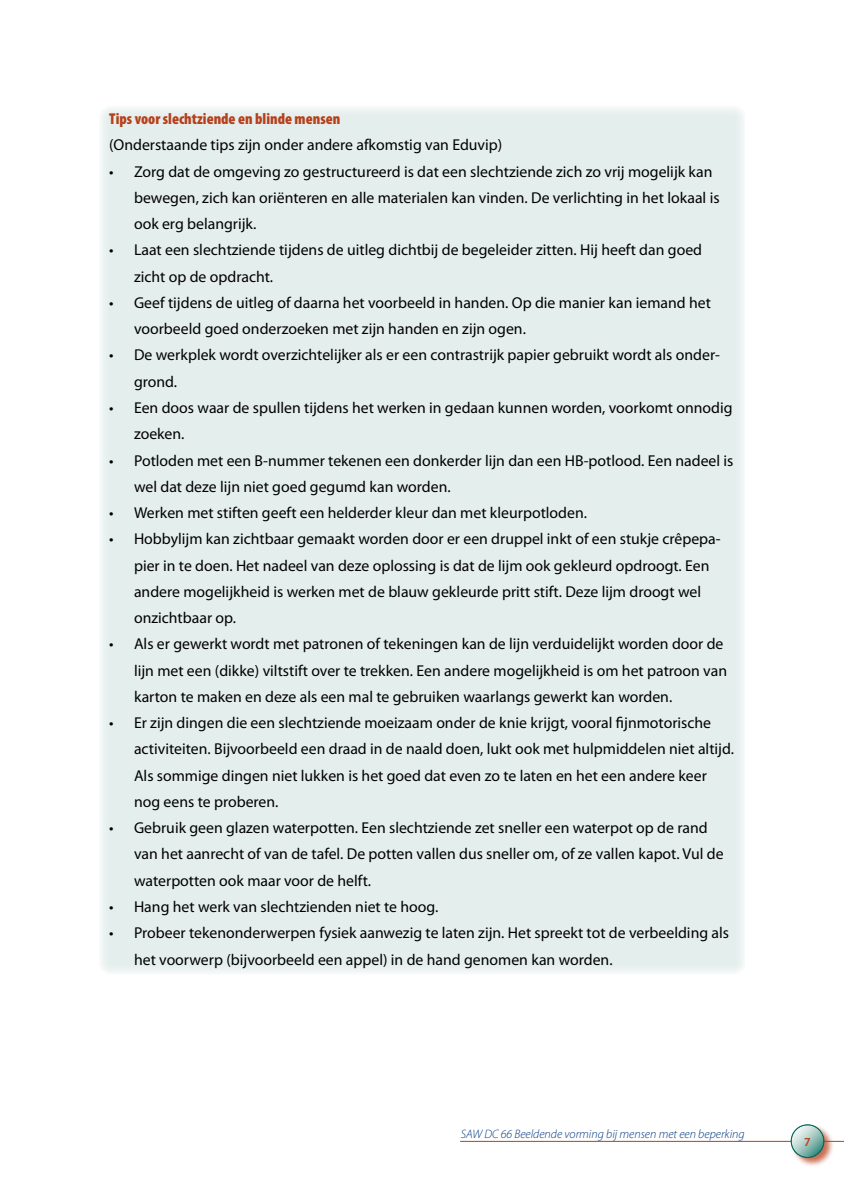
<style>
.page{position:relative;width:844px;height:1191px;background:#fff}
.page>*{position:absolute;margin:0;border:0;box-sizing:border-box;transform-origin:0 0}
.t1{font:15.75px/26.2px "Myriad Pro";color:#000}
.t2{font:900 condensed 15.75px "Myriad Pro";color:#b7401b}
.t3{font:italic 300 12.25px "Myriad Pro";color:#003882}
.t4{font:600 12.25px "Myriad Pro";color:#b7401b}
</style>
<div class="page">
<div style="left:99px;top:106px;width:645px;height:868px;background:#e4eeec"></div>
<hr style="left:460px;top:1141px;width:383px;height:1px;background:#b7401b">
<div style="left:790px;top:1124px;width:43px;height:43px;background:#b7401b;opacity:.75"></div>
<div style="left:791px;top:1124px;width:32px;height:33px;background:#b7401b;opacity:.75"></div>
<svg style="left:791px;top:1124px;width:32px;height:33px"></svg>
<div style="left:791px;top:1124px;width:32px;height:33px;border:1px solid #00685b;border-radius:50%"></div>
<div style="left:790px;top:1124px;width:33px;height:33px;border:1px solid #00685b;border-radius:50%"></div>
<p class="t2" style="left:109px;top:110px;width:232px">Tips voor slechtziende en blinde mensen</p>
<p class="t1" style="left:109px;top:132px;width:394px">(Onderstaande tips zijn onder andere afkomstig van Eduvip)</p>
<p class="t1" style="left:134px;top:158px;width:587px;text-indent:-25px">• Zorg dat de omgeving zo gestructureerd is dat een slechtziende zich zo vrij mogelijk kan bewegen, zich kan oriënteren en alle materialen kan vinden. De verlichting in het lokaal is ook erg belangrijk.</p>
<p class="t1" style="left:134px;top:237px;width:569px;text-indent:-25px">• Laat een slechtziende tijdens de uitleg dichtbij de begeleider zitten. Hij heeft dan goed zicht op de opdracht.</p>
<p class="t1" style="left:134px;top:289px;width:578px;text-indent:-25px">• Geef tijdens de uitleg of daarna het voorbeeld in handen. Op die manier kan iemand het voorbeeld goed onderzoeken met zijn handen en zijn ogen.</p>
<p class="t1" style="left:134px;top:342px;width:587px;text-indent:-25px">• De werkplek wordt overzichtelijker als er een contrastrijk papier gebruikt wordt als onder&shy;grond.</p>
<p class="t1" style="left:134px;top:394px;width:600px;text-indent:-25px">• Een doos waar de spullen tijdens het werken in gedaan kunnen worden, voorkomt onnodig zoeken.</p>
<p class="t1" style="left:134px;top:447px;width:600px;text-indent:-25px">• Potloden met een B-nummer tekenen een donkerder lijn dan een HB-potlood. Een nadeel is wel dat deze lijn niet goed gegumd kan worden.</p>
<p class="t1" style="left:109px;top:499px;width:479px">• Werken met stiften geeft een helderder kleur dan met kleurpotloden.</p>
<p class="t1" style="left:134px;top:525px;width:588px;text-indent:-25px">• Hobbylijm kan zichtbaar gemaakt worden door er een druppel inkt of een stukje crêpepa&shy;pier in te doen. Het nadeel van deze oplossing is dat de lijm ook gekleurd opdroogt. Een andere mogelijkheid is werken met de blauw gekleurde pritt stift. Deze lijm droogt wel onzichtbaar op.</p>
<p class="t1" style="left:134px;top:630px;width:594px;text-indent:-25px">• Als er gewerkt wordt met patronen of tekeningen kan de lijn verduidelijkt worden door de lijn met een (dikke) viltstift over te trekken. Een andere mogelijkheid is om het patroon van karton te maken en deze als een mal te gebruiken waarlangs gewerkt kan worden.</p>
<p class="t1" style="left:134px;top:709px;width:601px;text-indent:-25px">• Er zijn dingen die een slechtziende moeizaam onder de knie krijgt, vooral fijnmotorische activiteiten. Bijvoorbeeld een draad in de naald doen, lukt ook met hulpmiddelen niet altijd.<br>Als sommige dingen niet lukken is het goed dat even zo te laten en het een andere keer nog eens te proberen.</p>
<p class="t1" style="left:134px;top:814px;width:591px;text-indent:-25px">• Gebruik geen glazen waterpotten. Een slechtziende zet sneller een waterpot op de rand van het aanrecht of van de tafel. De potten vallen dus sneller om, of ze vallen kapot. Vul de waterpotten ook maar voor de helft.</p>
<p class="t1" style="left:109px;top:893px;width:330px">• Hang het werk van slechtzienden niet te hoog.</p>
<p class="t1" style="left:134px;top:919px;width:596px;text-indent:-25px">• Probeer tekenonderwerpen fysiek aanwezig te laten zijn. Het spreekt tot de verbeelding als het voorwerp (bijvoorbeeld een appel) in de hand genomen kan worden.</p>
<p class="t3" style="left:460px;top:1127px;width:285px">SAW DC 66 Beeldende vorming bij mensen met een beperking</p>
<p class="t4" style="left:804px;top:1133px;width:8px">7</p>
</div>
